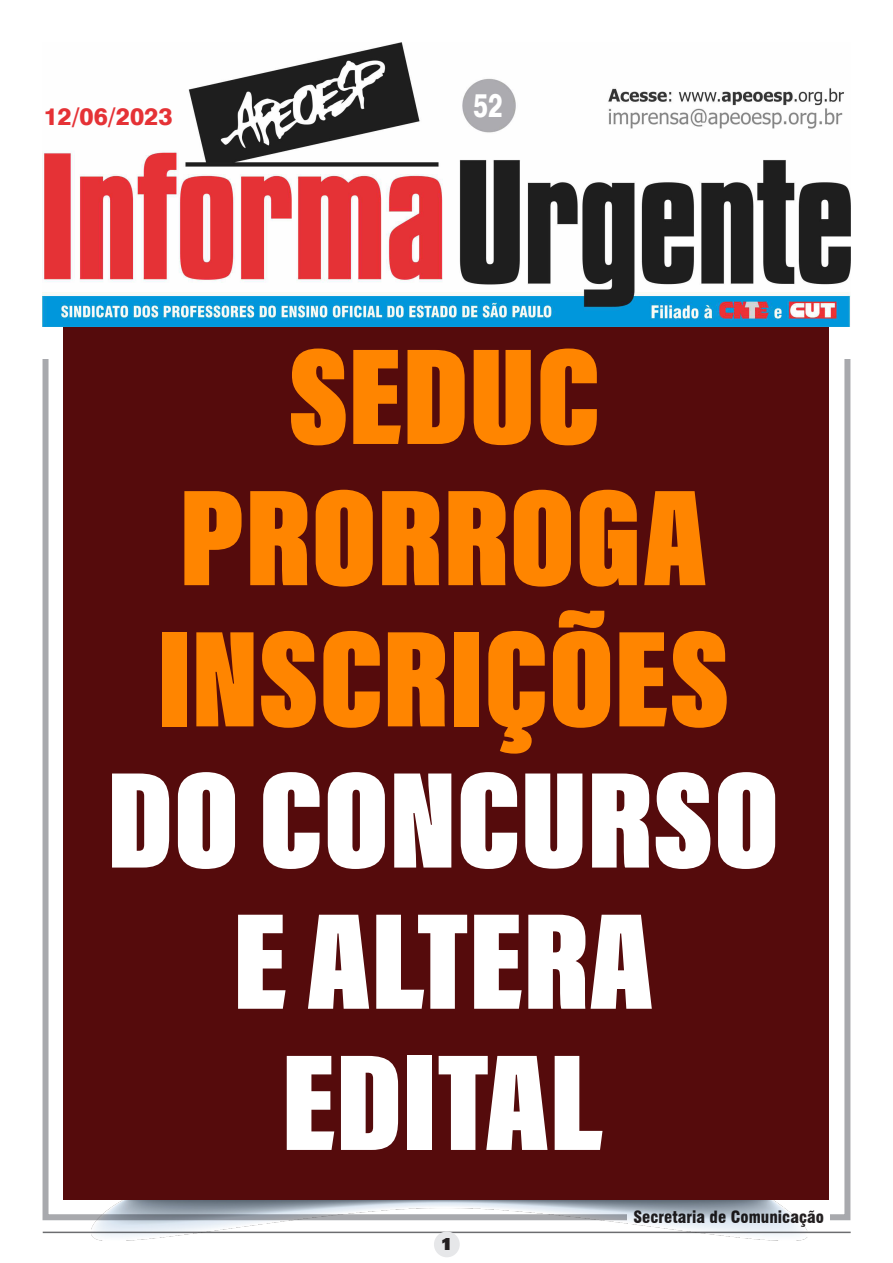
<style>
.page{position:relative;width:893px;height:1263px;background:#fff}
.page>*{position:absolute;margin:0;border:0;box-sizing:border-box;transform-origin:0 0}
.Corpo_do_texto{font:900 141.15px/141.1px "Acumin Pro Extra Cond";color:#ff8500;text-align:center;scale:1.1 1}
.t1{font:800 33px "Swiss 721 BT";color:#fff;scale:.75 1}
.Corpo_do_texto-2{font:800 24px "Swiss 721 BT";color:#e53236}
.t2{font:700 18px "U001 DOT Ultr";color:#231f20}
.t3{font:900 condensed 16.5px "Swiss 721 BT";color:#231f20}
.s1{color:#fff}
</style>
<div class="page">
<hr style="left:43px;top:1231px;width:808px;height:2px;background:#6c6d70">
<div style="left:434px;top:1231px;width:26px;height:26px;background:#e6e7e9;border-radius:50%"></div>
<img style="left:91px;top:1199px;width:717px;height:41px">
<div style="left:64px;top:323px;width:765px;height:876px;background:#550b0c"></div>
<img style="left:43px;top:43px;width:807px;height:284px">
<p class="Corpo_do_texto-2" style="left:43px;top:101px;width:131px">12/06/2023</p>
<p class="t1" style="left:473px;top:85px;width:40px">52</p>
<p class="Corpo_do_texto" style="left:107px;top:325px;width:613px">SEDUC<br>PRORROGA<br>INSCRIÇÕES<br><span class="s1">DO CONCURSO<br>E ALTERA<br>EDITAL</span></p>
<p class="t2" style="left:441px;top:1233px;width:13px">1</p>
<p class="t3" style="left:633px;top:1207px;width:192px">Secretaria de Comunicação</p>
</div>
